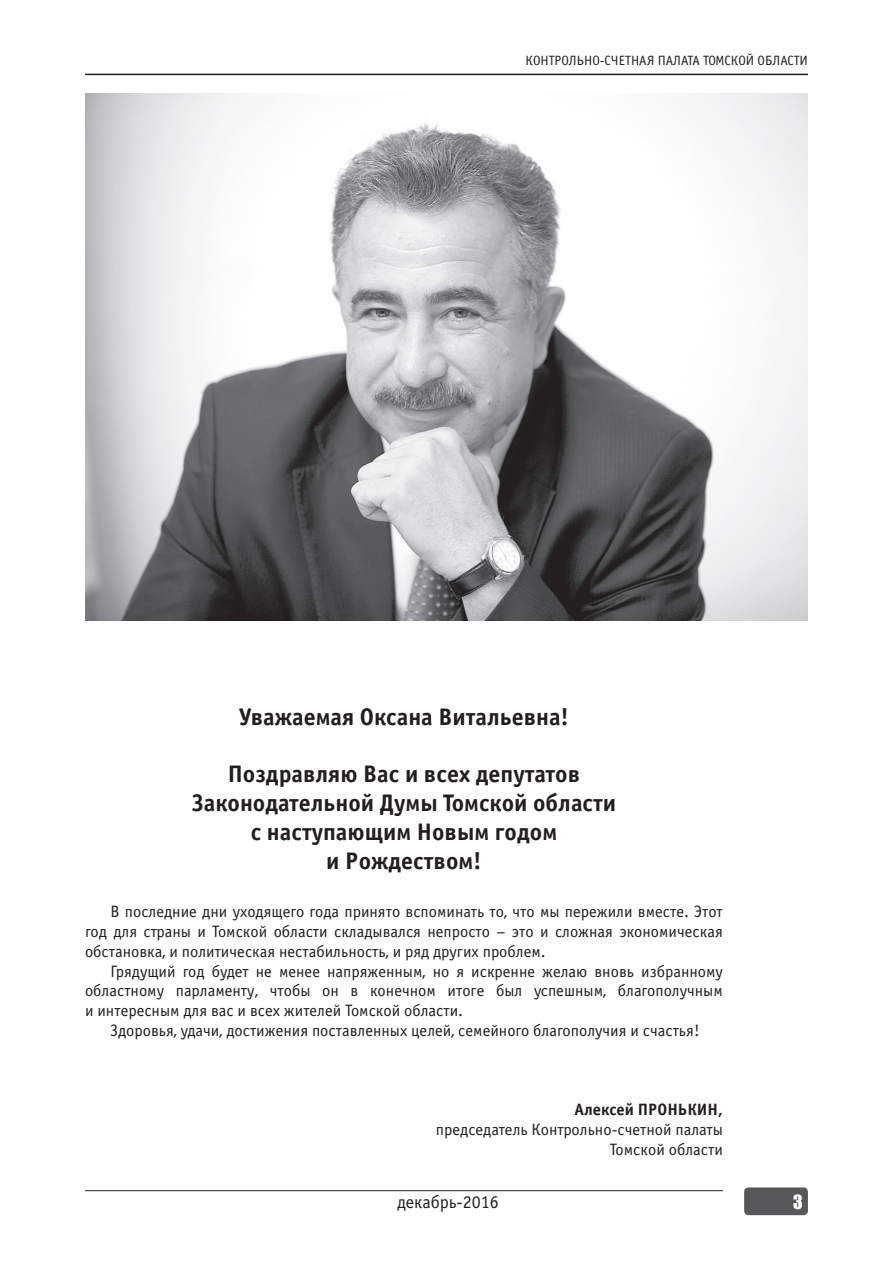
<style>
.page{position:relative;width:893px;height:1263px;background:#fff}
.page>*{position:absolute;margin:0;border:0;box-sizing:border-box;transform-origin:0 0}
.t1{font:700 24px/28.8px "Officina Sans C";color:#231f20;text-align:center}
.t2{font:18px "Officina Sans C";letter-spacing:-.005em;color:#231f20}
.t3{font:18px "Impact";color:#fff}
.t4{font:16.5px/19.8px "Officina Sans C";color:#231f20;text-align:justify}
.t5{font:700 16.5px "Officina Sans C";color:#231f20}
.t6{font:13.5px "Officina Sans C";color:#231f20}
</style>
<div class="page">
<hr style="left:85px;top:74px;width:723px;height:1px;background:#231f20">
<hr style="left:85px;top:1190px;width:638px;height:1px;background:#231f20">
<div style="left:744px;top:1187px;width:64px;height:28px;background:#57585a;border-radius:4px"></div>
<img style="left:85px;top:94px;width:723px;height:526px">
<p class="t6" style="left:525px;top:53px;width:284px">КОНТРОЛЬНО-СЧЕТНАЯ ПАЛАТА ТОМСКОЙ ОБЛАСТИ</p>
<h1 class="t1" style="left:239px;top:702px;width:332px">Уважаемая Оксана Витальевна!</h1>
<h1 class="t1" style="left:192px;top:760px;width:426px">Поздравляю Вас и всех депутатов<br>Законодательной Думы Томской области с наступающим Новым годом<br>и Рождеством!</h1>
<p class="t4" style="left:85px;top:902px;width:639px;text-indent:26px">В последние дни уходящего года принято вспоминать то, что мы пережили вместе. Этот год для страны и Томской области складывался непросто – это и сложная экономическая обстановка, и политическая нестабильность, и ряд других проблем.</p>
<p class="t4" style="left:85px;top:961px;width:639px;text-indent:26px">Грядущий год будет не менее напряженным, но я искренне желаю вновь избранному областному парламенту, чтобы он в конечном итоге был успешным, благополучным и интересным для вас и всех жителей Томской области.</p>
<p class="t4" style="left:111px;top:1021px;width:590px">Здоровья, удачи, достижения поставленных целей, семейного благополучия и счастья!</p>
<p class="t5" style="left:574px;top:1100px;width:150px">Алексей ПРОНЬКИН,</p>
<p class="t4" style="left:436px;top:1120px;width:288px;text-align:right">председатель Контрольно-счетной палаты<br>Томской области</p>
<p class="t2" style="left:397px;top:1192px;width:103px">декабрь-2016</p>
<p class="t3" style="left:793px;top:1188px;width:11px">3</p>
</div>
